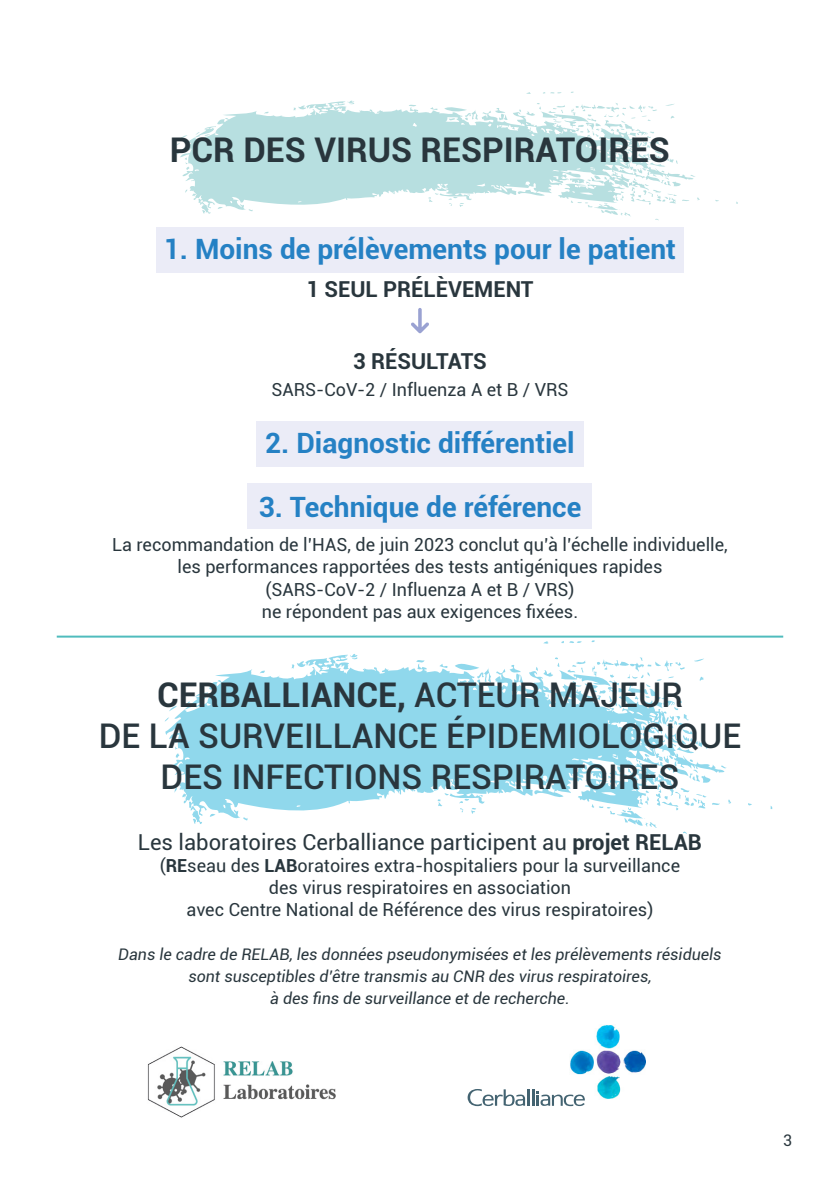
<style>
.page{position:relative;width:840px;height:1191px;background:#fff}
.page>*{position:absolute;margin:0;border:0;box-sizing:border-box;transform-origin:0 0}
.t1{font:500 34px/40.8px "Roboto";color:#29363d;text-align:center}
.t2{font:700 34px "Roboto";color:#29363d}
.t3{font:700 28px "Roboto";color:#2581c4}
.t4{font:22px "Roboto";color:#29363d}
.t5{font:700 22px "Roboto";color:#29363d}
.t6{font:18px/22px "Roboto";color:#29363d;text-align:center}
.t7{font:italic 16px/22px "Roboto";color:#29363d;text-align:center}
.t8{font:16px "Roboto";color:#29363d}
.s1{font-weight:700}
</style>
<div class="page">
<div style="left:156px;top:227px;width:527px;height:45px;background:#ebecf7"></div>
<div style="left:256px;top:421px;width:327px;height:45px;background:#ebecf7"></div>
<div style="left:248px;top:483px;width:343px;height:46px;background:#ebecf7"></div>
<svg style="left:164px;top:640px;width:608px;height:194px"></svg>
<svg style="left:176px;top:91px;width:561px;height:129px"></svg>
<img style="left:570px;top:1025px;width:75px;height:76px">
<svg style="left:467px;top:1089px;width:117px;height:17px"></svg>
<img style="left:147px;top:1046px;width:189px;height:72px">
<svg style="left:411px;top:308px;width:18px;height:25px"></svg>
<hr style="left:57px;top:635px;width:725px;height:2px;background:#50bcbd">
<h1 class="t2" style="left:170px;top:125px;width:501px">PCR DES VIRUS RESPIRATOIRES</h1>
<h2 class="t3" style="left:164px;top:229px;width:513px">1. Moins de prélèvements pour le patient</h2>
<p class="t5" style="left:306px;top:274px;width:228px">1 SEUL PRÉLÈVEMENT</p>
<p class="t5" style="left:353px;top:346px;width:135px">3 RÉSULTATS</p>
<p class="t6" style="left:271px;top:378px;width:298px">SARS-CoV-2 / Influenza A et B / VRS</p>
<h2 class="t3" style="left:265px;top:424px;width:311px">2. Diagnostic différentiel</h2>
<h2 class="t3" style="left:258px;top:488px;width:324px">3. Technique de référence</h2>
<p class="t6" style="left:112px;top:533px;width:616px">La recommandation de l’HAS, de juin 2023 conclut qu’à l’échelle individuelle, les performances rapportées des tests antigéniques rapides<br>(SARS-CoV-2 / Influenza A et B / VRS)<br>ne répondent pas aux exigences fixées.</p>
<h1 class="t1" style="left:99px;top:673px;width:643px"><span class="s1">CERBALLIANCE,</span> ACTEUR MAJEUR<br>DE LA SURVEILLANCE ÉPIDEMIOLOGIQUE<br>DES INFECTIONS RESPIRATOIRES</h1>
<p class="t4" style="left:138px;top:826px;width:565px">Les laboratoires Cerballiance participent au <span class="s1">projet RELAB</span></p>
<p class="t6" style="left:160px;top:854px;width:521px">(<span class="s1">RE</span>seau des <span class="s1">LAB</span>oratoires extra-hospitaliers pour la surveillance des virus respiratoires en association<br>avec Centre National de Référence des virus respiratoires)</p>
<p class="t7" style="left:118px;top:942px;width:604px">Dans le cadre de RELAB, les données pseudonymisées et les prélèvements résiduels sont susceptibles d’être transmis au CNR des virus respiratoires,<br>à des fins de surveillance et de recherche.</p>
<p class="t8" style="left:782px;top:1129px;width:11px">3</p>
</div>
